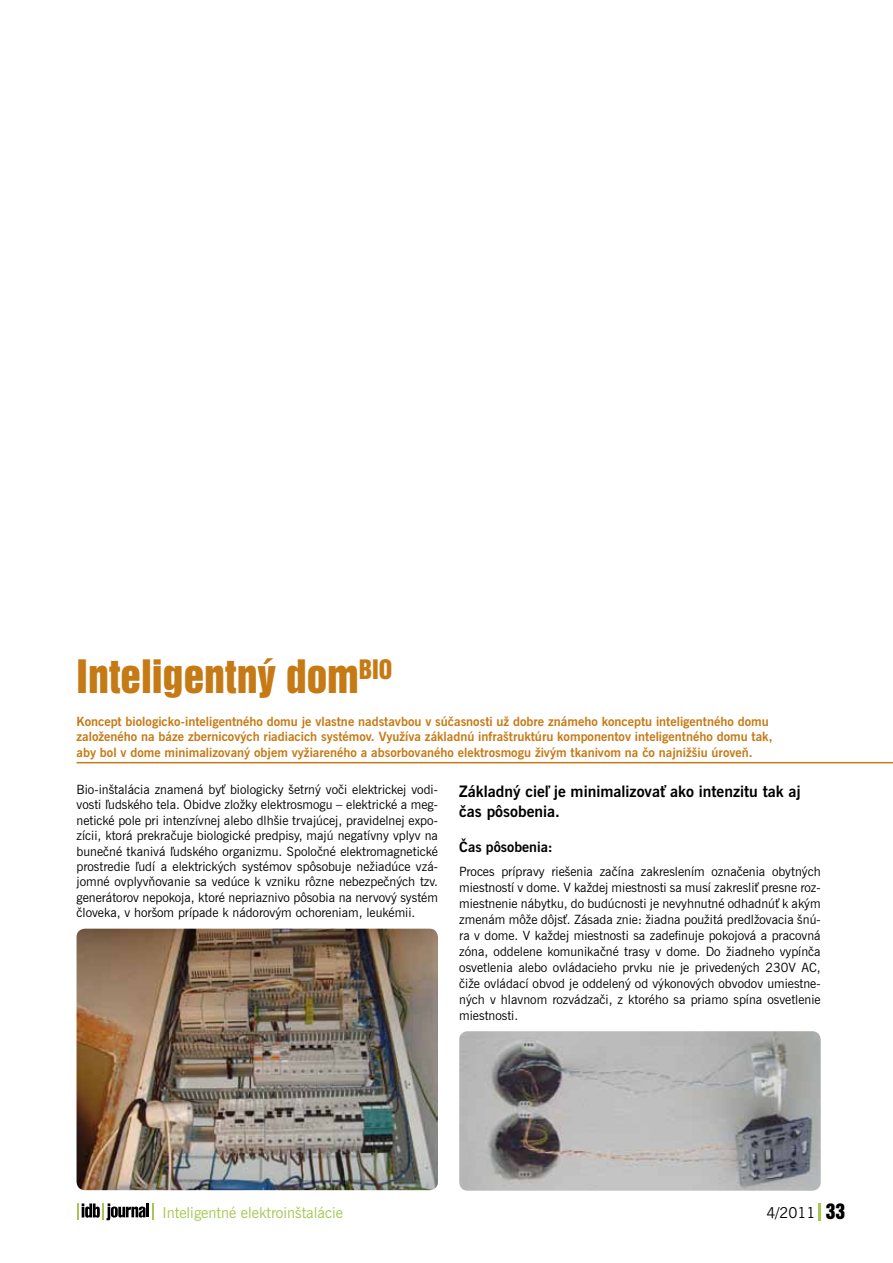
<style>
.page{position:relative;width:893px;height:1263px;background:#fff}
.page>*{position:absolute;margin:0;border:0;box-sizing:border-box;transform-origin:0 0}
.t1{font:42px "Swiss 921 AT Regular A";color:#c67a15}
.t2{font:700 15.75px/19.5px "News Gothic AT";color:#000}
.t3{font:15px "News Gothic AT";color:#a5c753}
.t4{font:15px "News Gothic AT";color:#000}
.t5{font:700 14.25px "News Gothic AT";color:#000}
.t6{font:12.75px/15.9px "News Gothic AT";color:#000;text-align:justify}
.t7{font:700 12.75px/15.5px "News Gothic AT";color:#c67a15}
.s1{font-family:"Swiss 921 AT Regular A";font-size:19.5px}
</style>
<div class="page">
<svg style="left:819px;top:1203px;width:2px;height:17px"></svg>
<svg style="left:152px;top:1203px;width:2px;height:17px"></svg>
<svg style="left:77px;top:1203px;width:68px;height:17px"></svg>
<hr style="left:146px;top:1203px;width:3px;height:14px;background:#000">
<img style="left:77px;top:929px;width:361px;height:261px">
<img style="left:459px;top:1031px;width:362px;height:160px">
<hr style="left:77px;top:762px;width:816px;height:1px;background:#c67a15">
<h1 class="t1" style="left:77px;top:649px;width:317px">Inteligentný dom<sup>BIO</sup></h1>
<p class="t7" style="left:77px;top:713px;width:697px">Koncept biologicko-inteligentného domu je vlastne nadstavbou v súčasnosti už dobre známeho konceptu inteligentného domu založeného na báze zbernicových riadiacich systémov. Využíva základnú infraštruktúru komponentov inteligentného domu tak, aby bol v dome minimalizovaný objem vyžiareného a absorbovaného elektrosmogu živým tkanivom na čo najnižšiu úroveň.</p>
<p class="t6" style="left:77px;top:781px;width:363px;line-height:15.5px">Bio-inštalácia znamená byť biologicky šetrný voči elektrickej vodi&shy;vosti ľudského tela. Obidve zložky elektrosmogu – elektrické a meg&shy;netické pole pri intenzívnej alebo dlhšie trvajúcej, pravidelnej expo&shy;zícii, ktorá prekračuje biologické predpisy, majú negatívny vplyv na bunečné tkanivá ľudského organizmu. Spoločné elektromagnetické prostredie ľudí a elektrických systémov spôsobuje nežiadúce vzá&shy;jomné ovplyvňovanie sa vedúce k vzniku rôzne nebezpečných tzv. generátorov nepokoja, ktoré nepriaznivo pôsobia na nervový systém človeka, v horšom prípade k nádorovým ochoreniam, leukémii.</p>
<p class="t2" style="left:459px;top:782px;width:343px">Základný cieľ je minimalizovať ako intenzitu tak aj čas pôsobenia.</p>
<p class="t5" style="left:459px;top:838px;width:95px">Čas pôsobenia:</p>
<p class="t6" style="left:459px;top:863px;width:363px">Proces prípravy riešenia začína zakreslením označenia obytných miestností v dome. V každej miestnosti sa musí zakresliť presne roz&shy;miestnenie nábytku, do budúcnosti je nevyhnutné odhadnúť k akým zmenám môže dôjsť. Zásada znie: žiadna použitá predlžovacia šnú&shy;ra v dome. V každej miestnosti sa zadefinuje pokojová a pracovná zóna, oddelene komunikačné trasy v dome. Do žiadneho vypínča osvetlenia alebo ovládacieho prvku nie je privedených 230V AC, čiže ovládací obvod je oddelený od výkonových obvodov umiestne&shy;ných v hlavnom rozvádzači, z ktorého sa priamo spína osvetlenie miestnosti.</p>
<p class="t3" style="left:162px;top:1203px;width:182px">Inteligentné elektroinštalácie</p>
<p class="t4" style="left:766px;top:1203px;width:80px">4/2011 <span class="s1">33</span></p>
</div>
